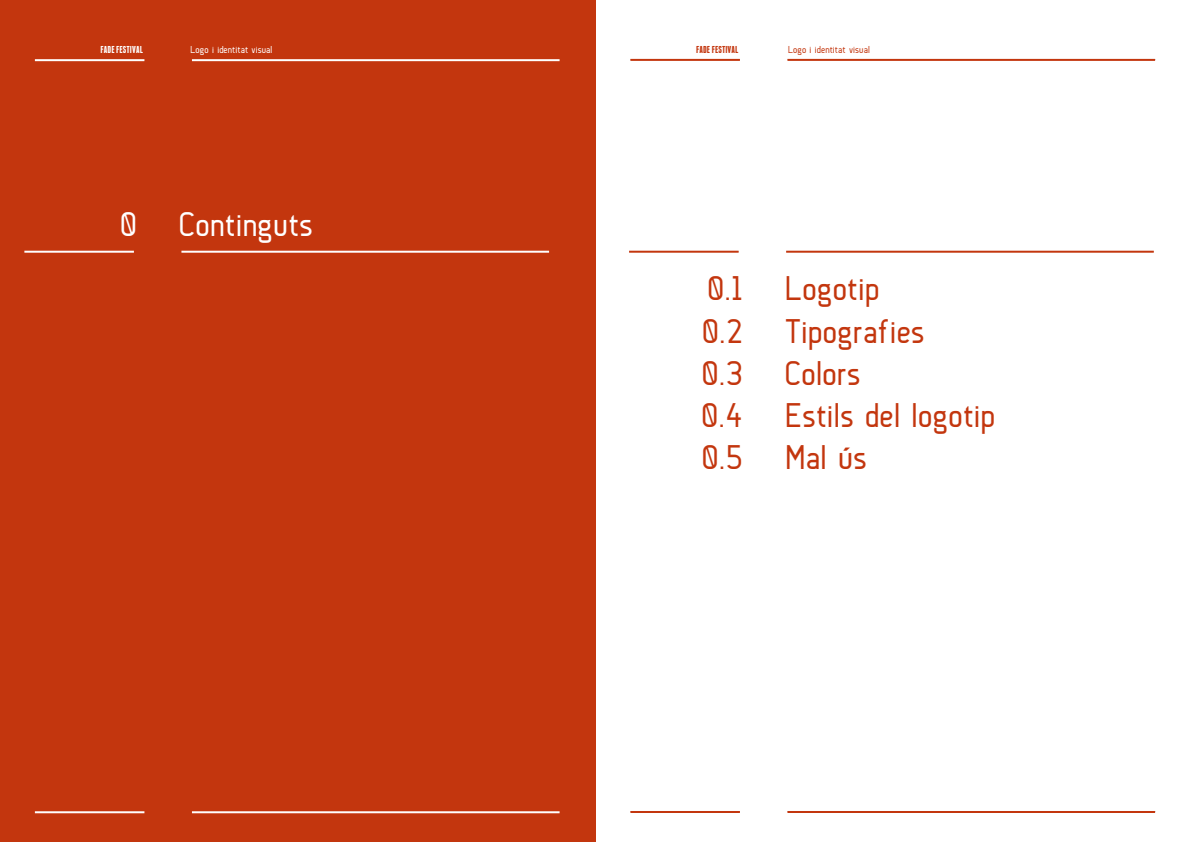
<style>
.page{position:relative;width:1191px;height:842px;background:#fff}
.page>*{position:absolute;margin:0;border:0;box-sizing:border-box;transform-origin:0 0}
.t1{font:34px/42.2px "Anson";letter-spacing:.01em;color:#c3360e}
.t2{font:34px "Anson";letter-spacing:.01em;color:#fff}
.t3{font:10px "Anson";letter-spacing:.01em;color:#c3360e}
.t4{font:10px "Anson";letter-spacing:.01em;color:#fff}
.t5{font:700 10px "Franchise Free";letter-spacing:.01em;color:#c3360e}
.t6{font:700 10px "Franchise Free";letter-spacing:.01em;color:#fff}
</style>
<div class="page">
<div style="left:0;top:0;width:595px;height:842px;background:#c3360e"></div>
<hr style="left:630px;top:59px;width:110px;height:2px;background:#c3360e">
<hr style="left:787px;top:59px;width:368px;height:2px;background:#c3360e">
<hr style="left:630px;top:811px;width:110px;height:2px;background:#c3360e">
<hr style="left:787px;top:811px;width:368px;height:2px;background:#c3360e">
<hr style="left:24px;top:251px;width:110px;height:2px;background:#fff">
<hr style="left:181px;top:251px;width:368px;height:2px;background:#fff">
<hr style="left:629px;top:251px;width:109px;height:2px;background:#c3360e">
<hr style="left:786px;top:251px;width:367px;height:2px;background:#c3360e">
<hr style="left:35px;top:59px;width:109px;height:2px;background:#fff">
<hr style="left:192px;top:59px;width:367px;height:2px;background:#fff">
<hr style="left:35px;top:811px;width:109px;height:2px;background:#fff">
<hr style="left:192px;top:811px;width:367px;height:2px;background:#fff">
<p class="t6" style="left:101px;top:45px;width:44px">FADE FESTIVAL</p>
<p class="t4" style="left:190px;top:44px;width:83px">Logo i identitat visual</p>
<p class="t2" style="left:120px;top:205px;width:194px">0 Continguts</p>
<p class="t5" style="left:696px;top:45px;width:44px">FADE FESTIVAL</p>
<p class="t3" style="left:788px;top:44px;width:83px">Logo i identitat visual</p>
<p class="t1" style="left:701px;top:267px;width:295px">0.1 Logotip<br>0.2 Tipografies<br>0.3 Colors<br>0.4 Estils del logotip<br>0.5 Mal ús</p>
</div>
